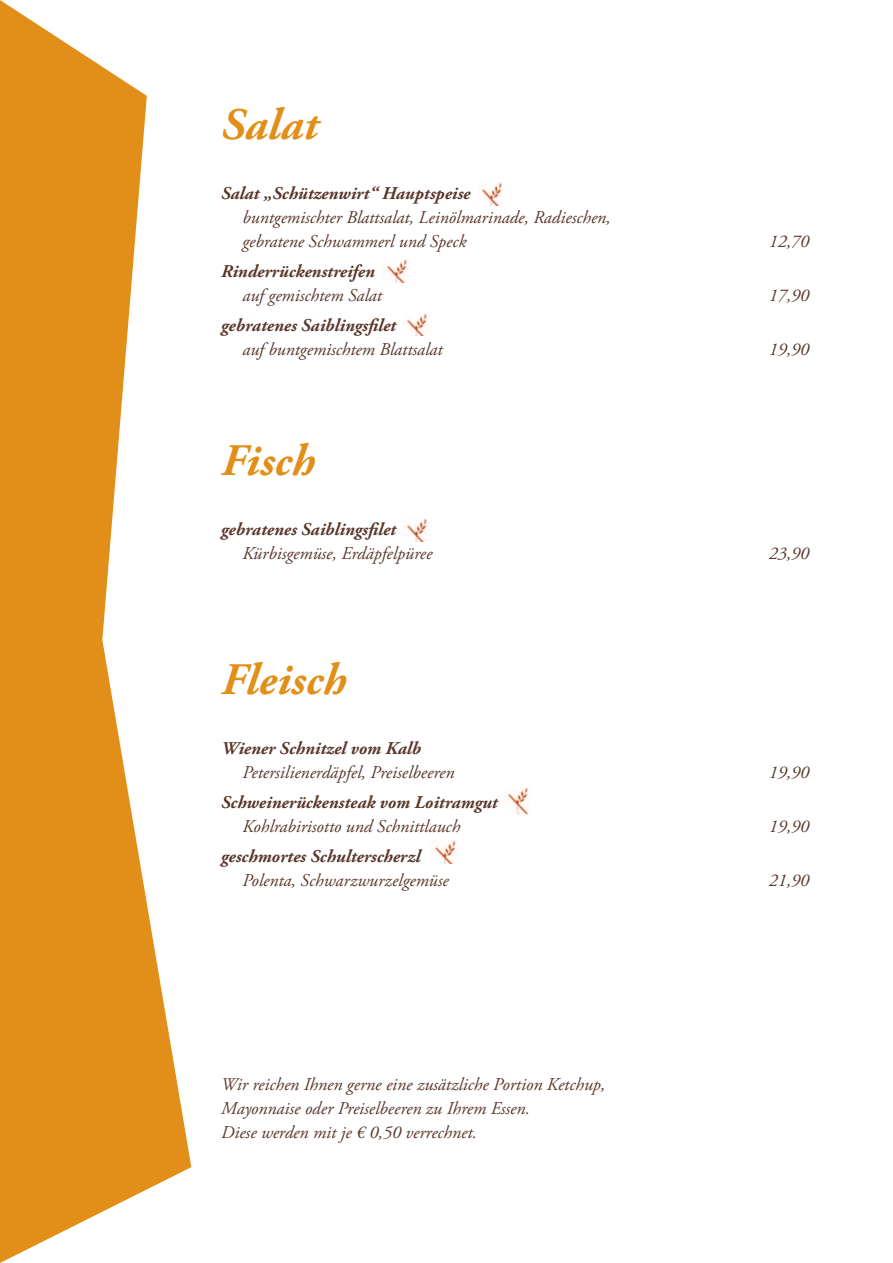
<style>
.page{position:relative;width:893px;height:1263px;background:#fff}
.page>*{position:absolute;margin:0;border:0;box-sizing:border-box;transform-origin:0 0}
.t1{font:italic 700 45px "Adobe Garamond Pro";letter-spacing:.005em;color:#e28f19}
.t2{font:italic 18px/24px "Adobe Garamond Pro";color:#5a372b}
.t3{font:italic 700 18px "Adobe Garamond Pro";color:#5a372b}
</style>
<div class="page">
<svg style="left:0;top:0;width:191px;height:1263px;fill:#e28f19"></svg>
<img style="left:403px;top:313px;width:25px;height:23px">
<img style="left:478px;top:183px;width:25px;height:23px">
<img style="left:383px;top:259px;width:25px;height:23px">
<img style="left:507px;top:788px;width:22px;height:26px">
<img style="left:403px;top:519px;width:25px;height:23px">
<img style="left:431px;top:841px;width:26px;height:23px">
<h1 class="t1" style="left:221px;top:99px;width:98px">Salat</h1>
<p class="t3" style="left:221px;top:183px;width:251px">Salat „Schützenwirt“ Hauptspeise</p>
<p class="t2" style="left:242px;top:206px;width:370px">buntgemischter Blattsalat, Leinölmarinade, Radieschen, gebratene Schwammerl und Speck</p>
<p class="t2" style="left:769px;top:230px;width:42px">12,70</p>
<p class="t3" style="left:221px;top:261px;width:155px">Rinderrückenstreifen</p>
<p class="t2" style="left:242px;top:284px;width:141px">auf gemischtem Salat</p>
<p class="t2" style="left:769px;top:284px;width:42px">17,90</p>
<p class="t3" style="left:221px;top:315px;width:176px">gebratenes Saiblingsfilet</p>
<p class="t2" style="left:242px;top:338px;width:202px">auf buntgemischtem Blattsalat</p>
<p class="t2" style="left:769px;top:338px;width:42px">19,90</p>
<h1 class="t1" style="left:221px;top:435px;width:95px">Fisch</h1>
<p class="t3" style="left:221px;top:519px;width:176px">gebratenes Saiblingsfilet</p>
<p class="t2" style="left:242px;top:542px;width:191px">Kürbisgemüse, Erdäpfelpüree</p>
<p class="t2" style="left:769px;top:542px;width:42px">23,90</p>
<h1 class="t1" style="left:221px;top:654px;width:126px">Fleisch</h1>
<p class="t3" style="left:221px;top:738px;width:201px">Wiener Schnitzel vom Kalb</p>
<p class="t2" style="left:242px;top:761px;width:213px">Petersilienerdäpfel, Preiselbeeren</p>
<p class="t2" style="left:769px;top:761px;width:42px">19,90</p>
<p class="t3" style="left:221px;top:792px;width:278px">Schweinerückensteak vom Loitramgut</p>
<p class="t2" style="left:242px;top:815px;width:219px">Kohlrabirisotto und Schnittlauch</p>
<p class="t2" style="left:769px;top:815px;width:42px">19,90</p>
<p class="t3" style="left:221px;top:846px;width:201px">geschmortes Schulterscherzl</p>
<p class="t2" style="left:242px;top:869px;width:208px">Polenta, Schwarzwurzelgemüse</p>
<p class="t2" style="left:769px;top:869px;width:42px">21,90</p>
<p class="t2" style="left:221px;top:1073px;width:386px">Wir reichen Ihnen gerne eine zusätzliche Portion Ketchup,<br>Mayonnaise oder Preiselbeeren zu Ihrem Essen.<br>Diese werden mit je € 0,50 verrechnet.</p>
</div>
